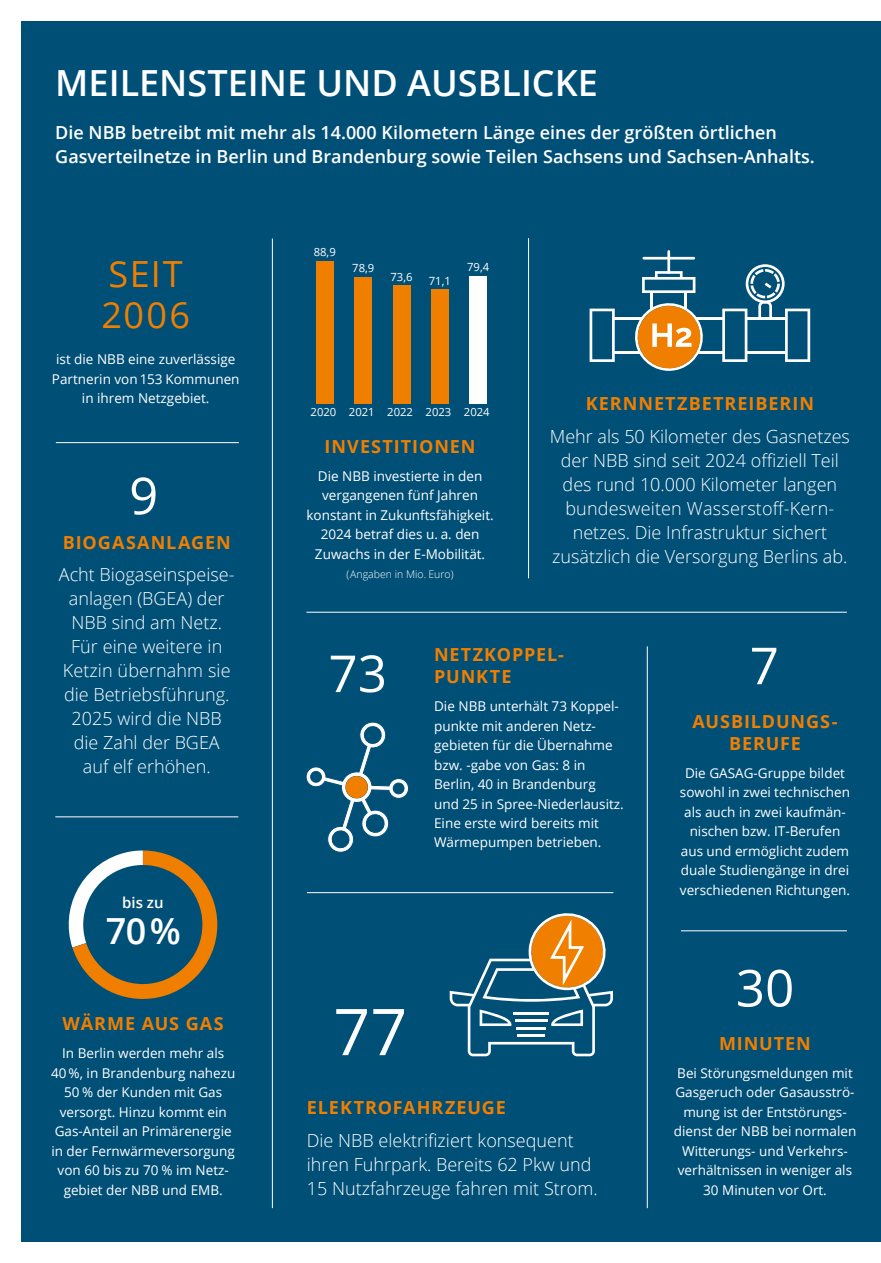
<style>
.page{position:relative;width:881px;height:1263px;background:#fff}
.page>*{position:absolute;margin:0;border:0;box-sizing:border-box;transform-origin:0 0}
.t1{font:64.5px "Open Sans";color:#fff}
.t2{font:51px "Open Sans";color:#fff}
.t3{font:600 36px "Open Sans";color:#fff}
.t4{font:36px/40.2px "Open Sans";letter-spacing:.045em;color:#f07f00}
.t5{font:300 18px/24px "Open Sans";color:#fff;text-align:center}
.t6{font:600 18px/24px "Open Sans";color:#fff}
.t7{font:700 18px/21.6px "Open Sans";letter-spacing:.055em;color:#f07f00;text-align:center}
.t8{font:600 15px "Open Sans";color:#fff}
.t9{font:13.5px/19.5px "Open Sans";color:#fff;text-align:center}
.t10{font:11.25px "Open Sans";color:#fff}
.t11{font:300 10.5px "Open Sans";color:#fff}
</style>
<div class="page">
<div style="left:21px;top:21px;width:859px;height:1221px;background:#004f76"></div>
<hr style="left:528px;top:238px;width:1px;height:340px;background:#fff">
<hr style="left:272px;top:239px;width:1px;height:969px;background:#fff">
<hr style="left:56px;top:442px;width:183px;height:1px;background:#fff">
<hr style="left:306px;top:612px;width:540px;height:1px;background:#fff">
<hr style="left:55px;top:816px;width:183px;height:1px;background:#fff">
<hr style="left:307px;top:892px;width:306px;height:1px;background:#fff">
<hr style="left:646px;top:646px;width:1px;height:562px;background:#fff">
<hr style="left:680px;top:930px;width:166px;height:1px;background:#fff">
<svg style="left:449px;top:913px;width:163px;height:143px"></svg>
<hr style="left:613px;top:317px;width:29px;height:3px;background:#fff">
<hr style="left:613px;top:351px;width:27px;height:2px;background:#fff">
<hr style="left:697px;top:351px;width:26px;height:2px;background:#fff">
<hr style="left:695px;top:317px;width:28px;height:3px;background:#fff">
<svg style="left:589px;top:309px;width:25px;height:53px"></svg>
<hr style="left:667px;top:250px;width:2px;height:24px;background:#fff">
<hr style="left:642px;top:257px;width:52px;height:3px;background:#fff">
<svg style="left:722px;top:264px;width:87px;height:98px"></svg>
<svg style="left:630px;top:271px;width:73px;height:100px"></svg>
<svg style="left:306px;top:722px;width:102px;height:131px"></svg>
<div style="left:469px;top:276px;width:17px;height:127px;background:#fff"></div>
<div style="left:431px;top:289px;width:17px;height:114px;background:#f07f00"></div>
<div style="left:393px;top:285px;width:17px;height:118px;background:#f07f00"></div>
<div style="left:354px;top:277px;width:17px;height:126px;background:#f07f00"></div>
<div style="left:316px;top:261px;width:17px;height:142px;background:#f07f00"></div>
<svg style="left:68px;top:850px;width:149px;height:149px"></svg>
<div style="left:83px;top:865px;width:119px;height:119px;background:#004f76;border-radius:50%"></div>
<h3 class="t3" style="left:55px;top:58px;width:544px">MEILENSTEINE UND AUSBLICKE</h3>
<h3 class="t6" style="left:55px;top:120px;width:760px">Die NBB betreibt mit mehr als 14.000 Kilometern Länge eines der größten örtlichen<br>Gasverteilnetze in Berlin und Brandenburg sowie Teilen Sachsens und Sachsen-Anhalts.</h3>
<h3 class="t4" style="left:101px;top:253px;width:90px">SEIT<br>2006</h3>
<p class="t9" style="left:52px;top:349px;width:189px">ist die NBB eine zuverlässige<br>Partnerin von 153 Kommunen in ihrem Netzgebiet.</p>
<h2 class="t2" style="left:129px;top:461px;width:31px">9</h2>
<h3 class="t7" style="left:63px;top:531px;width:169px">BIOGASANLAGEN</h3>
<h3 class="t5" style="left:59px;top:562px;width:177px">Acht Biogaseinspeise&shy;anlagen (BGEA) der<br>NBB sind am Netz.<br>Für eine weitere in<br>Ketzin übernahm sie die Betriebsführung.<br>2025 wird die NBB die Zahl der BGEA auf elf erhöhen.</h3>
<p class="t8" style="left:122px;top:892px;width:43px">bis zu</p>
<h3 class="t3" style="left:106px;top:906px;width:76px">70%</h3>
<h3 class="t7" style="left:63px;top:1013px;width:163px">WÄRME AUS GAS</h3>
<p class="t9" style="left:51px;top:1043px;width:186px">In Berlin werden mehr als<br>40 %, in Brandenburg nahezu<br>50 % der Kunden mit Gas versorgt. Hinzu kommt ein<br>Gas-Anteil an Primärenergie in der Fernwärmeversorgung von 60 bis zu 70 % im Netz&shy;gebiet der NBB und EMB.</p>
<p class="t10" style="left:313px;top:244px;width:24px">88,9</p>
<p class="t10" style="left:352px;top:260px;width:24px">78,9</p>
<p class="t10" style="left:390px;top:269px;width:24px">73,6</p>
<p class="t10" style="left:428px;top:273px;width:24px">71,1</p>
<p class="t10" style="left:467px;top:260px;width:24px">79,4</p>
<p class="t10" style="left:310px;top:405px;width:180px">2020 2021 2022 2023 2024</p>
<h3 class="t7" style="left:324px;top:435px;width:152px">INVESTITIONEN</h3>
<p class="t9" style="left:306px;top:466px;width:189px">Die NBB investierte in den vergangenen fünf Jahren konstant in Zukunftsfähigkeit.<br>2024 betraf dies u. a. den<br>Zuwachs in der E-Mobilität.</p>
<p class="t11" style="left:346px;top:567px;width:108px">(Angaben in Mio. Euro)</p>
<h3 class="t7" style="left:585px;top:393px;width:230px">KERNNETZBETREIBERIN</h3>
<h3 class="t5" style="left:549px;top:424px;width:301px">Mehr als 50 Kilometer des Gasnetzes der NBB sind seit 2024 offiziell Teil des rund 10.000 Kilometer langen bundesweiten Wasserstoff-Kern&shy;netzes. Die Infrastruktur sichert zusätzlich die Versorgung Berlins ab.</h3>
<h2 class="t2" style="left:328px;top:639px;width:60px">73</h2>
<h3 class="t7" style="left:434px;top:644px;width:131px;text-align:left">NETZKOPPEL-<br>PUNKTE</h3>
<p class="t9" style="left:434px;top:696px;width:191px;text-align:left">Die NBB unterhält 73 Koppel&shy;punkte mit anderen Netz&shy;gebieten für die Übernahme bzw. -gabe von Gas: 8 in<br>Berlin, 40 in Brandenburg und 25 in Spree-Niederlausitz.<br>Eine erste wird bereits mit<br>Wärmepumpen betrieben.</p>
<h1 class="t1" style="left:333px;top:987px;width:75px">77</h1>
<h3 class="t7" style="left:307px;top:1097px;width:200px">ELEKTROFAHRZEUGE</h3>
<h3 class="t5" style="left:307px;top:1128px;width:292px;text-align:left">Die NBB elektrifiziert konsequent ihren Fuhrpark. Bereits 62 Pkw und<br>15 Nutzfahrzeuge fahren mit Strom.</h3>
<h2 class="t2" style="left:749px;top:631px;width:31px">7</h2>
<h3 class="t7" style="left:692px;top:710px;width:146px">AUSBILDUNGS-<br>BERUFE</h3>
<p class="t9" style="left:679px;top:762px;width:172px">Die GASAG-Gruppe bildet sowohl in zwei technischen als auch in zwei kaufmän&shy;nischen bzw. IT-Berufen aus und ermöglicht zudem duale Studiengänge in drei verschiedenen Richtungen.</p>
<h2 class="t2" style="left:735px;top:953px;width:60px">30</h2>
<h3 class="t7" style="left:718px;top:1032px;width:93px">MINUTEN</h3>
<p class="t9" style="left:673px;top:1063px;width:184px">Bei Störungsmeldungen mit<br>Gasgeruch oder Gasausströ&shy;mung ist der Entstörungs&shy;dienst der NBB bei normalen<br>Witterungs- und Verkehrs&shy;verhältnissen in weniger als<br>30 Minuten vor Ort.</p>
</div>
